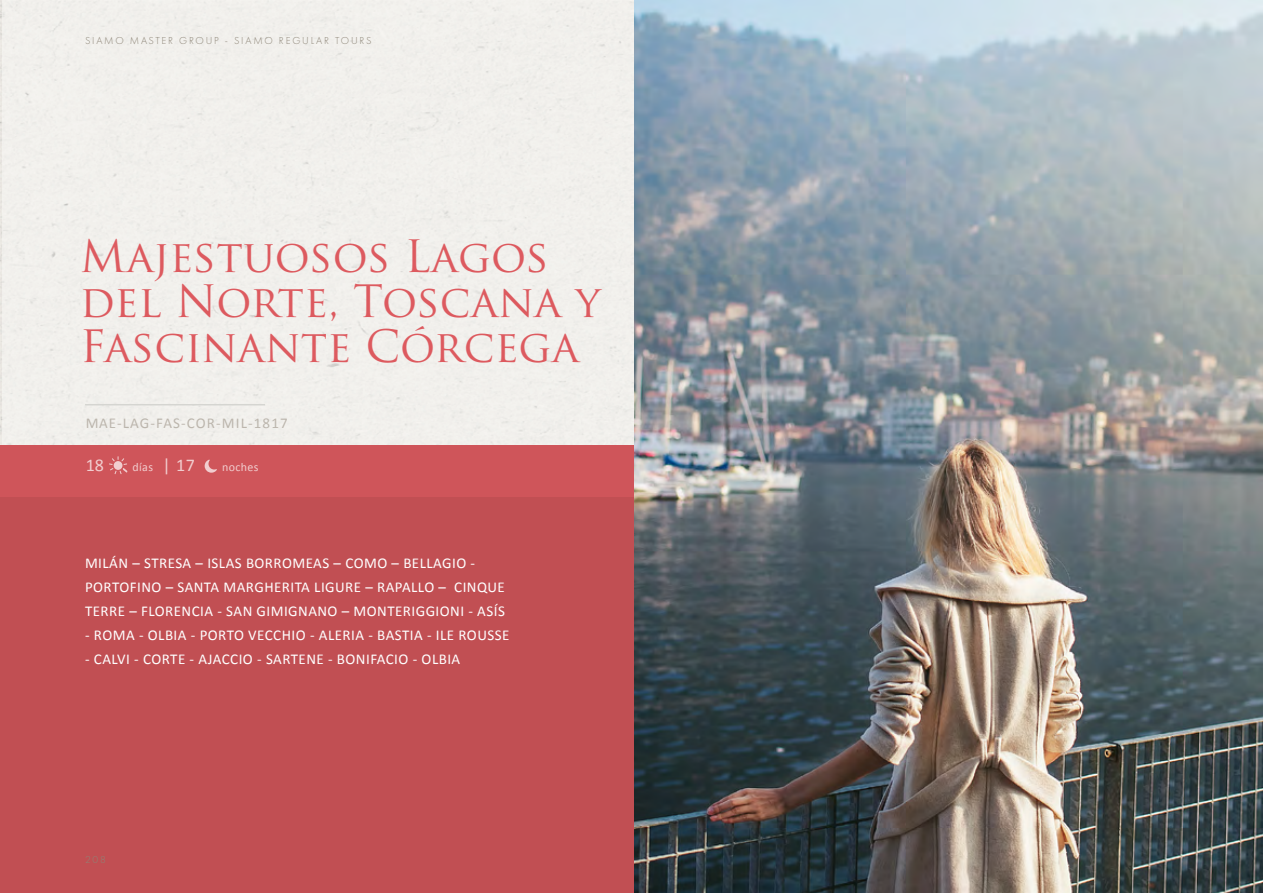
<style>
.page{position:relative;width:1263px;height:893px;background:#fff}
.page>*{position:absolute;margin:0;border:0;box-sizing:border-box;transform-origin:0 0}
.t1{font:43.5px/45px "Trajan Pro";color:#dd5a5f}
.t2{font:18px "Calibri";color:#fff}
.t3{font:15px/24px "Calibri";letter-spacing:.03em;color:#fff}
.t4{font:15px "Calibri";letter-spacing:.075em;color:#a69e93}
.t5{font:12px "Calibri";letter-spacing:.03em;color:#fff}
.t6{font:300 10.5px "Futura PT";letter-spacing:.17em;color:#8d8577}
.s1{font-size:18px}
</style>
<div class="page">
<img style="left:633px;top:0;width:630px;height:893px">
<div style="left:2px;top:0;width:631px;height:893px;background:#f2f0ec"></div>
<div style="left:0;top:445px;width:633px;height:52px;background:#cf555a"></div>
<div style="left:0;top:497px;width:633px;height:396px;background:#c14f53"></div>
<hr style="left:85px;top:404px;width:180px;height:1px;background:#d5d5d1">
<svg style="left:109px;top:456px;width:18px;height:18px"></svg>
<svg style="left:205px;top:460px;width:12px;height:13px"></svg>
<p class="t6" style="left:85px;top:34px;width:288px">SIAMO MASTER GROUP - SIAMO REGULAR TOURS</p>
<h1 class="t1" style="left:80px;top:233px;width:522px">Majestuosos Lagos del Norte, Toscana y<br>Fascinante Córcega</h1>
<p class="t4" style="left:85px;top:414px;width:204px">MAE-LAG-FAS-COR-MIL-1817</p>
<p class="t2" style="left:85px;top:454px;width:20px">18</p>
<p class="t5" style="left:132px;top:460px;width:64px">días <span class="s1">| 17</span></p>
<p class="t5" style="left:222px;top:460px;width:38px">noches</p>
<p class="t3" style="left:85px;top:550px;width:421px">MILÁN – STRESA – ISLAS BORROMEAS – COMO – BELLAGIO -<br>PORTOFINO – SANTA MARGHERITA LIGURE – RAPALLO – CINQUE<br>TERRE – FLORENCIA - SAN GIMIGNANO – MONTERIGGIONI - ASÍS</p>
<p class="t3" style="left:85px;top:622px;width:426px">- ROMA - OLBIA - PORTO VECCHIO - ALERIA - BASTIA - ILE ROUSSE</p>
<p class="t3" style="left:85px;top:646px;width:377px">- CALVI - CORTE - AJACCIO - SARTENE - BONIFACIO - OLBIA</p>
<p class="t6" style="left:85px;top:853px;width:22px">208</p>
</div>
